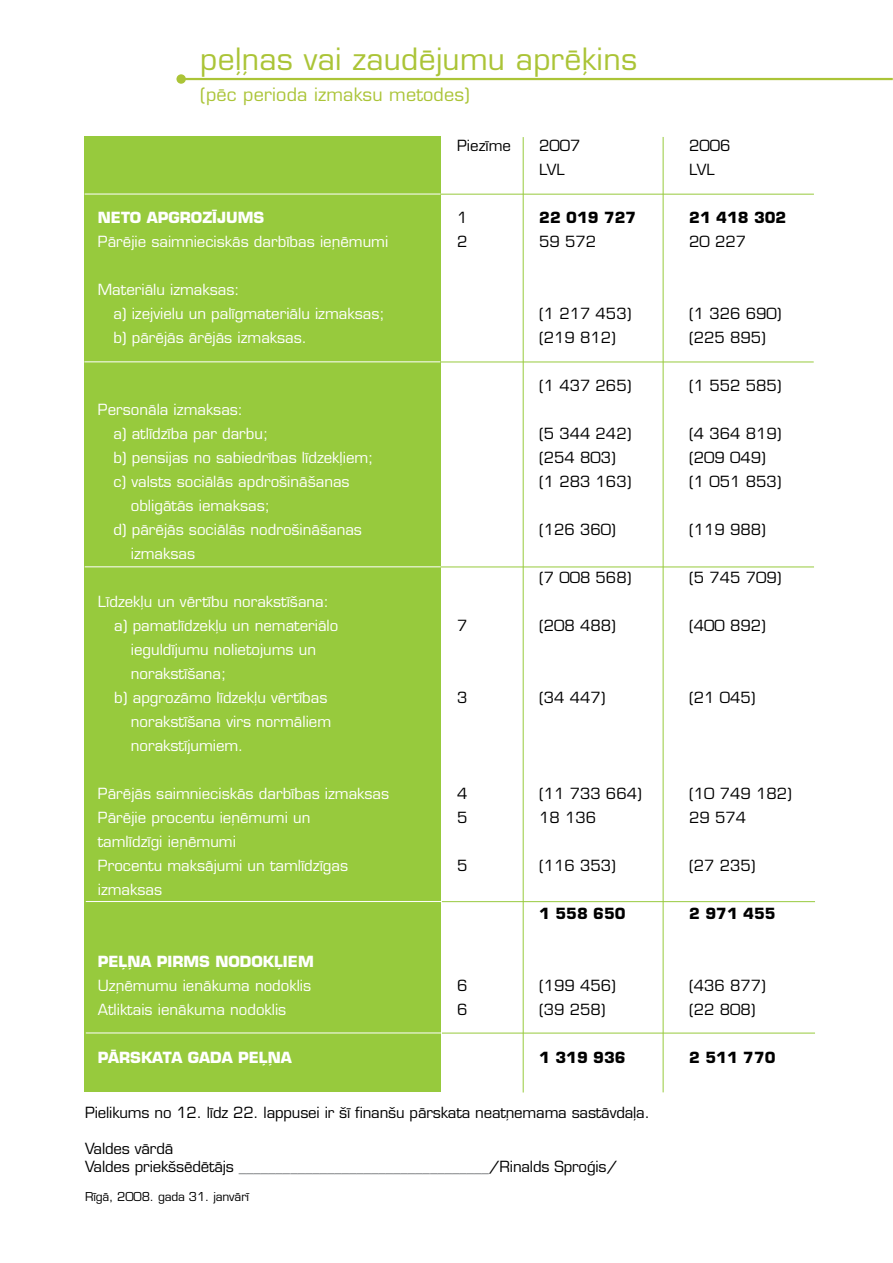
<style>
.page{position:relative;width:893px;height:1263px;background:#fff}
.page>*{position:absolute;margin:0;border:0;box-sizing:border-box;transform-origin:0 0}
.t1{font:30px "Eurostile CE";letter-spacing:.01em;color:#abc437}
.t2{font:18px "Eurostile CE";letter-spacing:.01em;color:#abc437}
.t3{font:15px/24px "Eurostile CE";color:#fff}
.t4{font:15px/24px "Eurostile CE";color:#000}
.t5{font:700 15px "Eurostile CE";color:#fff}
.t6{font:700 15px "Eurostile CE";color:#000}
.t7{font:12px "Eurostile CE";letter-spacing:-.01em;color:#000}
.s1{color:#939598}
</style>
<div class="page">
<hr style="left:180px;top:78px;width:713px;height:2px;background:#abc437">
<div style="left:176px;top:74px;width:10px;height:10px;background:#abc437;border-radius:50%"></div>
<div style="left:85px;top:136px;width:356px;height:955px;background:#97ca3d"></div>
<hr style="left:85px;top:194px;width:356px;height:1px;background:#fff">
<hr style="left:84px;top:361px;width:356px;height:1px;background:#fff">
<hr style="left:85px;top:566px;width:356px;height:1px;background:#fff">
<hr style="left:86px;top:901px;width:356px;height:1px;background:#fff">
<hr style="left:441px;top:194px;width:373px;height:1px;background:#97ca3d">
<hr style="left:441px;top:362px;width:373px;height:1px;background:#97ca3d">
<hr style="left:441px;top:567px;width:373px;height:1px;background:#97ca3d">
<hr style="left:442px;top:901px;width:373px;height:1px;background:#97ca3d">
<hr style="left:442px;top:1033px;width:373px;height:1px;background:#97ca3d">
<hr style="left:86px;top:1032px;width:356px;height:1px;background:#fff">
<hr style="left:523px;top:137px;width:1px;height:955px;background:#97ca3d">
<hr style="left:663px;top:137px;width:1px;height:955px;background:#97ca3d">
<h1 class="t1" style="left:200px;top:42px;width:438px">peļņas vai zaudējumu aprēķins</h1>
<p class="t2" style="left:200px;top:84px;width:271px">(pēc perioda izmaksu metodes)</p>
<p class="t4" style="left:539px;top:134px;width:43px">2007<br>LVL</p>
<p class="t6" style="left:539px;top:208px;width:99px">22 019 727</p>
<p class="t4" style="left:539px;top:230px;width:58px">59 572</p>
<p class="t4" style="left:457px;top:134px;width:55px">Piezīme</p>
<p class="t5" style="left:98px;top:208px;width:168px">NETO APGROZĪJUMS</p>
<p class="t3" style="left:98px;top:230px;width:292px">Pārējie saimnieciskās darbības ieņēmumi</p>
<p class="t3" style="left:113px;top:278px;width:273px;text-indent:-16px">Materiālu izmaksas:<br>a) izejvielu un palīgmateriālu izmaksas; b) pārējās ārējās izmaksas.</p>
<p class="t4" style="left:457px;top:206px;width:12px">1<br>2</p>
<p class="t4" style="left:539px;top:302px;width:94px">(1 217 453) (219 812)</p>
<p class="t4" style="left:539px;top:374px;width:94px">(1 437 265)</p>
<p class="t4" style="left:539px;top:422px;width:94px">(5 344 242) (254 803) (1 283 163)</p>
<p class="t4" style="left:539px;top:518px;width:78px">(126 360)</p>
<p class="t4" style="left:539px;top:566px;width:94px">(7 008 568)</p>
<p class="t4" style="left:539px;top:614px;width:78px">(208 488)</p>
<p class="t3" style="left:98px;top:398px;width:147px">Personāla izmaksas:</p>
<p class="t3" style="left:113px;top:422px;width:156px">a) atlīdzība par darbu;</p>
<p class="t3" style="left:113px;top:446px;width:262px">b) pensijas no sabiedrības līdzekļiem;</p>
<p class="t3" style="left:113px;top:470px;width:238px">c) valsts sociālās apdrošināšanas</p>
<p class="t3" style="left:131px;top:494px;width:141px">obligātās iemaksas;</p>
<p class="t3" style="left:113px;top:518px;width:250px">d) pārējās sociālās nodrošināšanas</p>
<p class="t3" style="left:131px;top:542px;width:66px">izmaksas</p>
<p class="t3" style="left:98px;top:590px;width:233px">Līdzekļu un vērtību norakstīšana:</p>
<p class="t3" style="left:114px;top:614px;width:226px">a) pamatlīdzekļu un nemateriālo</p>
<p class="t3" style="left:131px;top:638px;width:187px">ieguldījumu nolietojums un</p>
<p class="t3" style="left:131px;top:662px;width:97px">norakstīšana;</p>
<p class="t3" style="left:114px;top:686px;width:215px">b) apgrozāmo līdzekļu vērtības</p>
<p class="t3" style="left:131px;top:710px;width:202px">norakstīšana virs normāliem</p>
<p class="t3" style="left:131px;top:734px;width:114px">norakstījumiem.</p>
<p class="t3" style="left:98px;top:782px;width:293px">Pārējās saimnieciskās darbības izmaksas<br>Pārējie procentu ieņēmumi un<br>tamlīdzīgi ieņēmumi<br>Procentu maksājumi un tamlīdzīgas izmaksas</p>
<p class="t4" style="left:457px;top:614px;width:12px">7</p>
<p class="t4" style="left:457px;top:686px;width:12px">3</p>
<p class="t4" style="left:539px;top:686px;width:68px">(34 447)</p>
<p class="t4" style="left:539px;top:782px;width:104px">(11 733 664)<br>18 136</p>
<p class="t4" style="left:539px;top:854px;width:78px">(116 353)</p>
<p class="t6" style="left:539px;top:904px;width:88px">1 558 650</p>
<p class="t4" style="left:457px;top:782px;width:12px">4<br>5</p>
<p class="t4" style="left:457px;top:854px;width:12px">5</p>
<p class="t5" style="left:98px;top:952px;width:217px">PEĻŅA PIRMS NODOKĻIEM</p>
<p class="t3" style="left:98px;top:974px;width:215px">Uzņēmumu ienākuma nodoklis<br>Atliktais ienākuma nodoklis</p>
<p class="t5" style="left:98px;top:1048px;width:195px">PĀRSKATA GADA PEĻŅA</p>
<p class="t4" style="left:457px;top:974px;width:12px">6<br>6</p>
<p class="t4" style="left:539px;top:974px;width:78px">(199 456) (39 258)</p>
<p class="t6" style="left:539px;top:1048px;width:88px">1 319 936</p>
<p class="t4" style="left:85px;top:1101px;width:566px">Pielikums no 12. līdz 22. lappusei ir šī finanšu pārskata neatņemama sastāvdaļa.</p>
<p class="t4" style="left:85px;top:1140px;width:534px;line-height:18px">Valdes vārdā<br>Valdes priekšsēdētājs <span class="s1">__________________________________</span>/Rinalds Sproģis/</p>
<p class="t7" style="left:85px;top:1190px;width:166px">Rīgā, 2008. gada 31. janvārī</p>
<p class="t4" style="left:689px;top:134px;width:43px">2006<br>LVL</p>
<p class="t6" style="left:689px;top:208px;width:99px">21 418 302</p>
<p class="t4" style="left:689px;top:230px;width:58px">20 227</p>
<p class="t4" style="left:689px;top:302px;width:94px">(1 326 690) (225 895)</p>
<p class="t4" style="left:689px;top:374px;width:94px">(1 552 585)</p>
<p class="t4" style="left:689px;top:422px;width:94px">(4 364 819) (209 049) (1 051 853)</p>
<p class="t4" style="left:689px;top:518px;width:78px">(119 988)</p>
<p class="t4" style="left:689px;top:566px;width:94px">(5 745 709)</p>
<p class="t4" style="left:689px;top:614px;width:78px">(400 892)</p>
<p class="t4" style="left:689px;top:686px;width:68px">(21 045)</p>
<p class="t4" style="left:689px;top:782px;width:104px">(10 749 182)<br>29 574</p>
<p class="t4" style="left:689px;top:854px;width:68px">(27 235)</p>
<p class="t6" style="left:689px;top:904px;width:88px">2 971 455</p>
<p class="t4" style="left:689px;top:974px;width:78px">(436 877) (22 808)</p>
<p class="t6" style="left:689px;top:1048px;width:88px">2 511 770</p>
</div>
